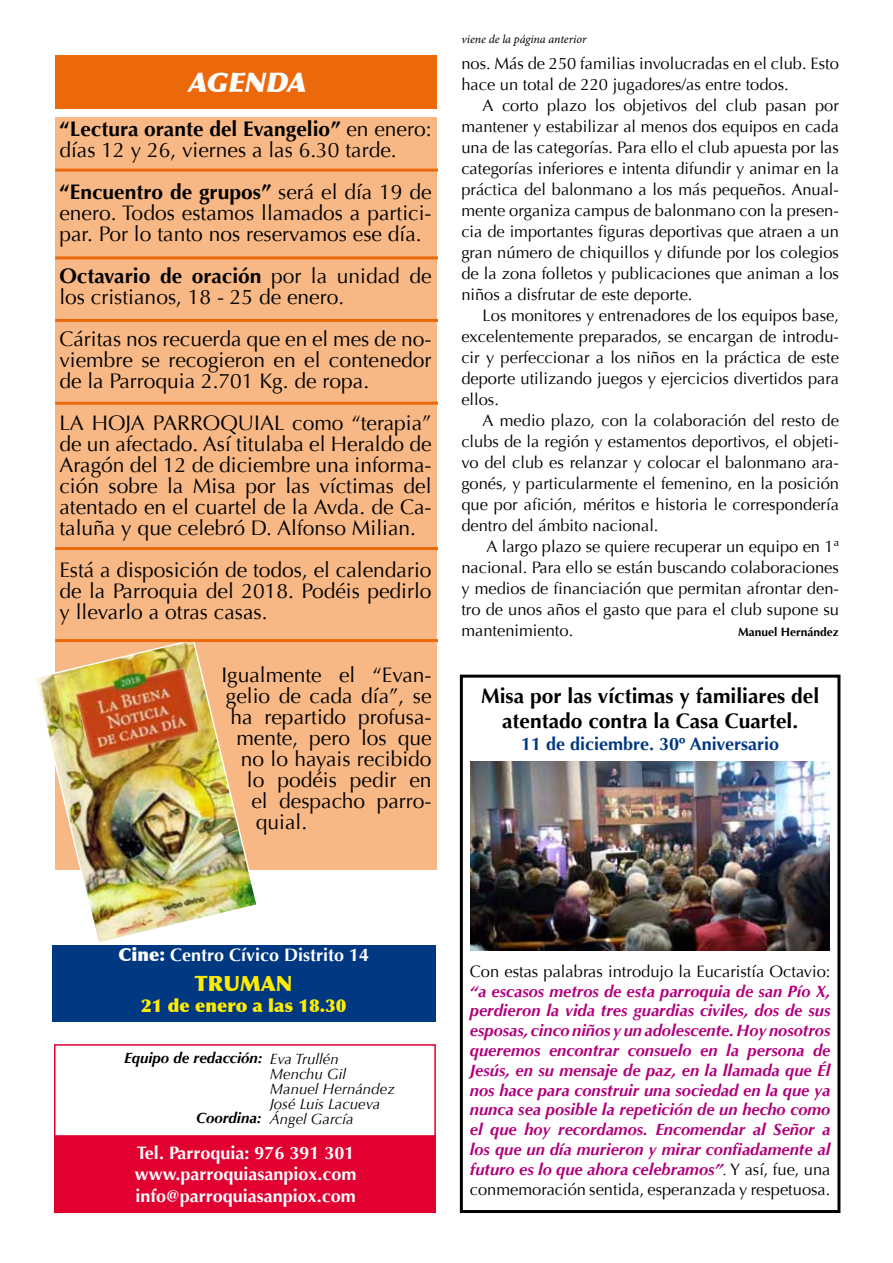
<style>
.page{position:relative;width:893px;height:1263px;background:#fff}
.page>*{position:absolute;margin:0;border:0;box-sizing:border-box;transform-origin:0 0}
.t1{font:italic 900 27px "Optima";color:#fff}
.t2{font:21px/21px "Optima";color:#000;text-align:justify}
.t3{font:700 21px/25.2px "Optima";color:#000;text-align:center}
.t4{font:900 21px "Optima";color:#ffed00}
.t5{font:700 18px/21.6px "Optima";color:#fff;text-align:justify}
.t6{font:700 18px "Optima";color:#003882}
.t7{font:900 18px "Optima";color:#ffed00}
.t8{font:16.5px/21px "Optima";color:#000;text-align:justify}
.t9{font:italic 700 16.5px/19.8px "Optima";color:#b2007c;text-align:justify}
.t10{font:italic 15px/15px "Optima";color:#000}
.t11{font:italic 700 15px "Optima";color:#000}
.t12{font:italic 12px "Minion Pro";letter-spacing:-.005em;color:#000}
.t13{font:700 12px "Optima";color:#000}
.s1{font-weight:700}
.s2{font-weight:900}
.s3{font-weight:400;color:#000}
.s4{font-weight:400;font-style:normal;color:#000}
</style>
<div class="page">
<div style="left:55px;top:55px;width:382px;height:53px;background:#eb690b"></div>
<div style="left:55px;top:117px;width:382px;height:753px;background:#f7b885"></div>
<div style="left:54px;top:1135px;width:382px;height:78px;background:#e20031;border:2px solid #e20031"></div>
<div style="left:54px;top:1044px;width:382px;height:169px;border:2px solid #e20031"></div>
<div style="left:53px;top:945px;width:383px;height:76px;background:#003882"></div>
<img style="left:471px;top:761px;width:358px;height:190px">
<div style="left:460px;top:675px;width:380px;height:538px;border:3px solid #000"></div>
<img style="left:36px;top:642px;width:220px;height:300px">
<hr style="left:55px;top:169px;width:383px;height:3px;background:#eb690b">
<hr style="left:55px;top:256px;width:383px;height:3px;background:#eb690b">
<hr style="left:55px;top:319px;width:383px;height:3px;background:#eb690b">
<hr style="left:55px;top:402px;width:383px;height:3px;background:#eb690b">
<hr style="left:55px;top:547px;width:383px;height:3px;background:#eb690b">
<hr style="left:55px;top:639px;width:383px;height:3px;background:#eb690b">
<h1 class="t1" style="left:187px;top:66px;width:126px">AGENDA</h1>
<p class="t2" style="left:59px;top:119px;width:374px"><span class="s1">“Lectura orante del Evangelio”</span> en enero: días 12 y 26, viernes a las 6.30 tarde.</p>
<p class="t2" style="left:59px;top:182px;width:374px"><span class="s1">“Encuentro de grupos”</span> será el día 19 de enero. Todos estamos llamados a partici&shy;par. Por lo tanto nos reservamos ese día.</p>
<p class="t2" style="left:59px;top:266px;width:374px"><span class="s1">Octavario de oración</span> por la unidad de los cristianos, 18 - 25 de enero.</p>
<p class="t2" style="left:59px;top:329px;width:374px">Cáritas nos recuerda que en el mes de no&shy;viembre se recogieron en el contenedor de la Parroquia 2.701 Kg. de ropa.</p>
<p class="t2" style="left:59px;top:413px;width:374px">LA HOJA PARROQUIAL como “terapia” de un afectado. Así titulaba el Heraldo de Aragón del 12 de diciembre una informa&shy;ción sobre la Misa por las víctimas del atentado en el cuartel de la Avda. de Ca&shy;taluña y que celebró D. Alfonso Milian.</p>
<p class="t2" style="left:59px;top:560px;width:374px">Está a disposición de todos, el calendario de la Parroquia del 2018. Podéis pedirlo y llevarlo a otras casas.</p>
<p class="t2" style="left:221px;top:665px;width:212px">Igualmente el “Evan-</p>
<p class="t2" style="left:226px;top:686px;width:207px">gelio de cada día”, se</p>
<p class="t2" style="left:230px;top:707px;width:203px">ha repartido profusa-</p>
<p class="t2" style="left:236px;top:728px;width:197px">mente, pero los que</p>
<p class="t2" style="left:241px;top:749px;width:192px">no lo hayais recibido</p>
<p class="t2" style="left:247px;top:770px;width:186px">lo podéis pedir en</p>
<p class="t2" style="left:251px;top:791px;width:182px">el despacho parro-</p>
<p class="t2" style="left:256px;top:812px;width:53px">quial.</p>
<p class="t12" style="left:461px;top:31px;width:127px">viene de la página anterior</p>
<p class="t8" style="left:461px;top:53px;width:379px">nos. Más de 250 familias involucradas en el club. Esto hace un total de 220 jugadores/as entre todos.</p>
<p class="t8" style="left:461px;top:95px;width:379px;text-indent:21px">A corto plazo los objetivos del club pasan por mantener y estabilizar al menos dos equipos en cada una de las categorías. Para ello el club apuesta por las categorías inferiores e intenta difundir y animar en la práctica del balonmano a los más pequeños. Anual&shy;mente organiza campus de balonmano con la presen&shy;cia de importantes figuras deportivas que atraen a un gran número de chiquillos y difunde por los colegios de la zona folletos y publicaciones que animan a los niños a disfrutar de este deporte.</p>
<p class="t8" style="left:461px;top:305px;width:379px;text-indent:21px">Los monitores y entrenadores de los equipos base, excelentemente preparados, se encargan de introdu&shy;cir y perfeccionar a los niños en la práctica de este deporte utilizando juegos y ejercicios divertidos para ellos.</p>
<p class="t8" style="left:461px;top:410px;width:379px;text-indent:21px">A medio plazo, con la colaboración del resto de clubs de la región y estamentos deportivos, el objeti&shy;vo del club es relanzar y colocar el balonmano ara&shy;gonés, y particularmente el femenino, en la posición que por afición, méritos e historia le correspondería dentro del ámbito nacional.</p>
<p class="t8" style="left:461px;top:536px;width:379px;text-indent:25px">A largo plazo se quiere recuperar un equipo en 1ª nacional. Para ello se están buscando colaboraciones y medios de financiación que permitan afrontar den&shy;tro de unos años el gasto que para el club supone su mantenimiento.</p>
<p class="t13" style="left:738px;top:625px;width:102px">Manuel Hernández</p>
<p class="t3" style="left:481px;top:684px;width:340px">Misa por las víctimas y familiares del atentado contra la Casa Cuartel.</p>
<p class="t6" style="left:521px;top:733px;width:260px">11 de diciembre. 30º Aniversario</p>
<p class="t5" style="left:118px;top:944px;width:252px"><span class="s2">Cine:</span> Centro Cívico Distrito 14</p>
<p class="t4" style="left:195px;top:971px;width:99px">TRUMAN</p>
<p class="t7" style="left:141px;top:995px;width:207px">21 de enero a las 18.30</p>
<p class="t11" style="left:124px;top:1049px;width:140px">Equipo de redacción:</p>
<p class="t10" style="left:270px;top:1051px;width:127px">Eva Trullén<br>Menchu Gil<br>Manuel Hernández<br>José Luis Lacueva<br>Ángel García</p>
<p class="t11" style="left:196px;top:1109px;width:67px">Coordina:</p>
<p class="t5" style="left:135px;top:1142px;width:223px">Tel. Parroquia: 976 391 301 www.parroquiasanpiox.com info@parroquiasanpiox.com</p>
<p class="t8" style="left:470px;top:961px;width:362px">Con estas palabras introdujo la Eucaristía Octavio:</p>
<p class="t9" style="left:470px;top:981px;width:362px">“a escasos metros de esta parroquia de san Pío X, perdieron la vida tres guardias civiles, dos de sus esposas, cinco niños y un adolescente. Hoy nosotros queremos encontrar consuelo en la persona de Jesús, en su mensaje de paz, en la llamada que Él nos hace para construir una sociedad en la que ya nunca sea posible la repetición de un hecho como el que hoy recordamos. Encomendar al Señor a los que un día murieron y mirar confiadamente al futuro es lo que ahora celebramos”<span class="s3">.</span> <span class="s4">Y así, fue, una conmemoración sentida, esperanzada y respetuosa.</span></p>
</div>
